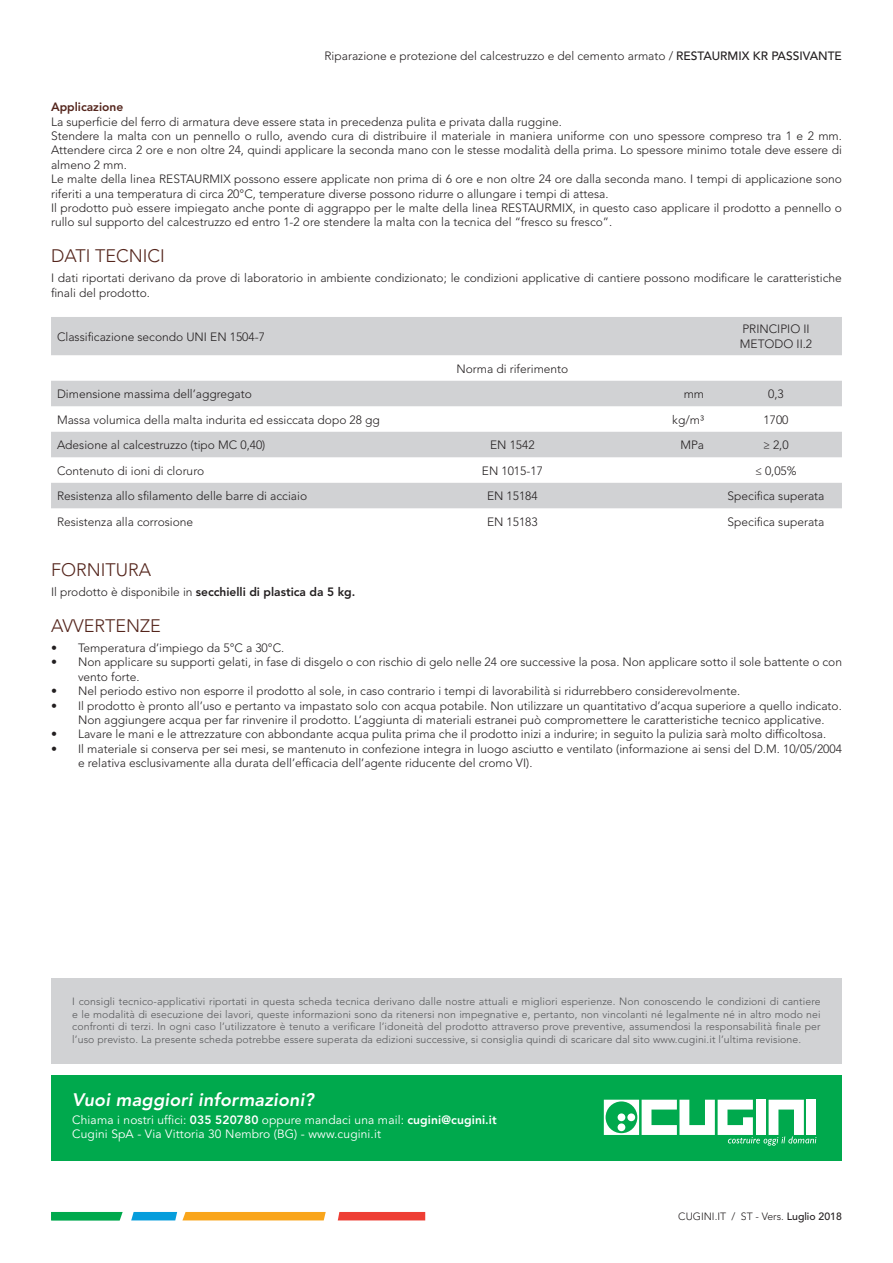
<style>
.page{position:relative;width:893px;height:1263px;background:#fff}
.page>*{position:absolute;margin:0;border:0;box-sizing:border-box;transform-origin:0 0}
.t1{font:300 18px "Avenir LT Std";color:#54251c}
.t2{font:italic 800 18px "Avenir LT Std";letter-spacing:.01em;color:#fff}
.t3{font:300 12px/14.4px "Avenir LT Std";color:#231f20}
.t4{font:12px/14.4px "Avenir LT Std";letter-spacing:.01em;color:#fff}
.t5{font:800 12px "Avenir LT Std";color:#231f20}
.t6{font:800 12px "Avenir LT Std";color:#54251c}
.t7{font:300 10.5px/12.6px "Avenir LT Std";letter-spacing:.01em;color:#57585a;text-align:justify}
.t8{font:300 10.5px "Avenir LT Std";color:#231f20}
.s1{font-weight:500}
.s2{font-weight:300}
.s3{font-weight:800}
</style>
<div class="page">
<svg style="left:131px;top:1212px;width:195px;height:8px;background:#c2a852"></svg>
<svg style="left:51px;top:1212px;width:72px;height:8px"></svg>
<svg style="left:338px;top:1212px;width:87px;height:8px"></svg>
<svg style="left:51px;top:317px;width:791px;height:191px;fill:#d1d2d4"></svg>
<div style="left:51px;top:978px;width:791px;height:85px;background:#d1d2d4"></div>
<div style="left:51px;top:1076px;width:791px;height:85px;background:#00a94d"></div>
<svg style="left:604px;top:1100px;width:212px;height:45px"></svg>
<p class="t3" style="left:324px;top:49px;width:519px">Riparazione e protezione del calcestruzzo e del cemento armato / <span class="s1">RESTAURMIX KR PASSIVANTE</span></p>
<p class="t6" style="left:51px;top:100px;width:74px">Applicazione</p>
<p class="t3" style="left:51px;top:114px;width:792px">La superficie del ferro di armatura deve essere stata in precedenza pulita e privata dalla ruggine.<br>Stendere la malta con un pennello o rullo, avendo cura di distribuire il materiale in maniera uniforme con uno spessore compreso tra 1 e 2 mm.<br>Attendere circa 2 ore e non oltre 24, quindi applicare la seconda mano con le stesse modalità della prima. Lo spessore minimo totale deve essere di almeno 2 mm.<br>Le malte della linea RESTAURMIX possono essere applicate non prima di 6 ore e non oltre 24 ore dalla seconda mano. I tempi di applicazione sono riferiti a una temperatura di circa 20°C, temperature diverse possono ridurre o allungare i tempi di attesa.<br>Il prodotto può essere impiegato anche ponte di aggrappo per le malte della linea RESTAURMIX, in questo caso applicare il prodotto a pennello o rullo sul supporto del calcestruzzo ed entro 1-2 ore stendere la malta con la tecnica del “fresco su fresco”.</p>
<h1 class="t1" style="left:51px;top:245px;width:115px">DATI TECNICI</h1>
<p class="t3" style="left:51px;top:271px;width:792px">I dati riportati derivano da prove di laboratorio in ambiente condizionato; le condizioni applicative di cantiere possono modificare le caratteristiche finali del prodotto.</p>
<p class="t3" style="left:57px;top:329px;width:209px">Classificazione secondo UNI EN 1504-7</p>
<p class="t3" style="left:740px;top:322px;width:74px">PRINCIPIO II<br>METODO II.2</p>
<p class="t3" style="left:456px;top:361px;width:114px">Norma di riferimento</p>
<p class="t3" style="left:57px;top:387px;width:196px">Dimensione massima dell’aggregato</p>
<p class="t3" style="left:684px;top:387px;width:22px">mm</p>
<p class="t3" style="left:768px;top:387px;width:17px">0,3</p>
<p class="t3" style="left:57px;top:412px;width:324px">Massa volumica della malta indurita ed essiccata dopo 28 gg</p>
<p class="t3" style="left:672px;top:412px;width:33px">kg/m³</p>
<p class="t3" style="left:763px;top:412px;width:26px">1700</p>
<p class="t3" style="left:57px;top:438px;width:210px">Adesione al calcestruzzo (tipo MC 0,40)</p>
<p class="t3" style="left:490px;top:438px;width:46px">EN 1542</p>
<p class="t3" style="left:680px;top:438px;width:25px">MPa</p>
<p class="t3" style="left:763px;top:438px;width:27px">≥ 2,0</p>
<p class="t3" style="left:57px;top:463px;width:149px">Contenuto di ioni di cloruro</p>
<p class="t3" style="left:482px;top:463px;width:63px">EN 1015-17</p>
<p class="t3" style="left:755px;top:463px;width:43px">≤ 0,05%</p>
<p class="t3" style="left:57px;top:489px;width:252px">Resistenza allo sfilamento delle barre di acciaio</p>
<p class="t3" style="left:487px;top:489px;width:52px">EN 15184</p>
<p class="t3" style="left:728px;top:489px;width:98px">Specifica superata</p>
<p class="t3" style="left:57px;top:514px;width:138px">Resistenza alla corrosione</p>
<p class="t3" style="left:487px;top:514px;width:52px">EN 15183</p>
<p class="t3" style="left:728px;top:514px;width:98px">Specifica superata</p>
<h1 class="t1" style="left:51px;top:559px;width:102px">FORNITURA</h1>
<p class="t5" style="left:51px;top:585px;width:306px"><span class="s2">Il prodotto è disponibile in</span> secchielli di plastica da 5 kg.</p>
<h1 class="t1" style="left:51px;top:615px;width:111px">AVVERTENZE</h1>
<p class="t3" style="left:51px;top:641px;width:235px">• Temperatura d’impiego da 5°C a 30°C.</p>
<p class="t3" style="left:78px;top:655px;width:765px;text-indent:-27px">• Non applicare su supporti gelati, in fase di disgelo o con rischio di gelo nelle 24 ore successive la posa. Non applicare sotto il sole battente o con vento forte.</p>
<p class="t3" style="left:51px;top:684px;width:691px">• Nel periodo estivo non esporre il prodotto al sole, in caso contrario i tempi di lavorabilità si ridurrebbero considerevolmente.</p>
<p class="t3" style="left:78px;top:698px;width:765px;text-indent:-27px">• Il prodotto è pronto all’uso e pertanto va impastato solo con acqua potabile. Non utilizzare un quantitativo d’acqua superiore a quello indicato.<br>Non aggiungere acqua per far rinvenire il prodotto. L’aggiunta di materiali estranei può compromettere le caratteristiche tecnico applicative.</p>
<p class="t3" style="left:51px;top:727px;width:777px">• Lavare le mani e le attrezzature con abbondante acqua pulita prima che il prodotto inizi a indurire; in seguito la pulizia sarà molto difficoltosa.</p>
<p class="t3" style="left:78px;top:741px;width:765px;text-indent:-27px">• Il materiale si conserva per sei mesi, se mantenuto in confezione integra in luogo asciutto e ventilato (informazione ai sensi del D.M. 10/05/2004 e relativa esclusivamente alla durata dell’efficacia dell’agente riducente del cromo VI).</p>
<p class="t7" style="left:72px;top:995px;width:750px">I consigli tecnico-applicativi riportati in questa scheda tecnica derivano dalle nostre attuali e migliori esperienze. Non conoscendo le condizioni di cantiere e le modalità di esecuzione dei lavori, queste informazioni sono da ritenersi non impegnative e, pertanto, non vincolanti né legalmente né in altro modo nei confronti di terzi. In ogni caso l’utilizzatore è tenuto a verificare l’idoneità del prodotto attraverso prove preventive, assumendosi la responsabilità finale per l’uso previsto. La presente scheda potrebbe essere superata da edizioni successive, si consiglia quindi di scaricare dal sito www.cugini.it l’ultima revisione.</p>
<h1 class="t2" style="left:72px;top:1089px;width:243px">Vuoi maggiori informazioni?</h1>
<p class="t4" style="left:72px;top:1113px;width:426px">Chiama i nostri uffici: <span class="s3">035 520780</span> oppure mandaci una mail: <span class="s3">cugini@cugini.it<br></span>Cugini SpA - Via Vittoria 30 Nembro (BG) - www.cugini.it</p>
<p class="t8" style="left:678px;top:1210px;width:165px">CUGINI.IT / ST - Vers. <span class="s1">Luglio 2018</span></p>
</div>
